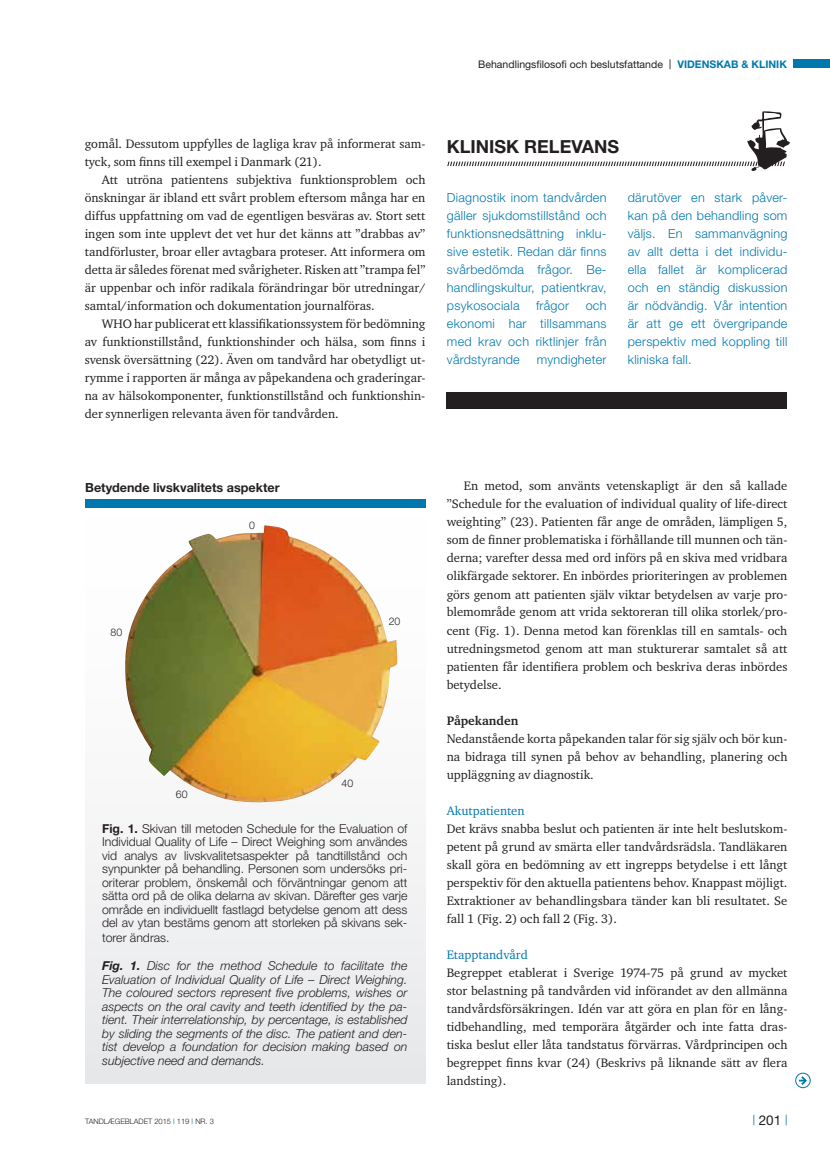
<style>
.page{position:relative;width:830px;height:1157px;background:#fff}
.page>*{position:absolute;margin:0;border:0;box-sizing:border-box;transform-origin:0 0}
.t1{font:700 18px "Helvetica Neue";color:#231f20}
.t2{font:13.5px "Helvetica Neue";color:#231f20}
.t3{font:12.6px/18px "Charter ITC";color:#231f20;text-align:justify}
.t4{font:300 12.6px/18px "Helvetica Neue";letter-spacing:.02em;color:#0078ae;text-align:justify}
.t5{font:700 12.6px "Helvetica Neue";color:#231f20}
.t6{font:12.6px "Charter ITC";color:#0078ae}
.t7{font:700 12.6px "Charter ITC";color:#231f20}
.t8{font:300 12.3px/13.5px "Helvetica Neue";color:#231f20;text-align:justify}
.t9{font:italic 300 12.3px/13.5px "Helvetica Neue";color:#231f20;text-align:justify}
.t10{font:10.5px "Helvetica Neue";color:#231f20}
.t11{font:300 10.5px "Helvetica Neue";color:#231f20}
.t12{font:300 7.5px "Helvetica Neue";color:#231f20}
.s1{font-family:"Arial"}
.s2{font-weight:700;color:#0078ae}
.s3{font-weight:700}
.s4{font-weight:400;color:#0078ae}
</style>
<div class="page">
<div style="left:793px;top:60px;width:36px;height:8px;background:#0078ae"></div>
<div style="left:446px;top:392px;width:340px;height:17px;background:#231f20"></div>
<div style="left:795px;top:1073px;width:15px;height:14px;border:1px solid #0078ae;border-radius:50%"></div>
<svg style="left:798px;top:1074px;width:9px;height:12px"></svg>
<div style="left:85px;top:508px;width:340px;height:575px;background:linear-gradient(to right,#f1f1f2,#f0f1f2)"></div>
<div style="left:85px;top:499px;width:340px;height:9px;background:#0078ae"></div>
<img style="left:123px;top:525px;width:274px;height:280px">
<svg style="left:447px;top:111px;width:342px;height:60px"></svg>
<p class="t10" style="left:478px;top:58px;width:310px">Behandlingsfilosofi och beslutsfattande <span class="s1">|</span> <span class="s2">VIDENSKAB &amp; KLINIK</span></p>
<p class="t3" style="left:85px;top:135px;width:342px">gomål. Dessutom uppfylles de lagliga krav på informerat sam&shy;tyck, som finns till exempel i Danmark (21).</p>
<p class="t3" style="left:85px;top:171px;width:342px;text-indent:17px">Att utröna patientens subjektiva funktionsproblem och önskningar är ibland ett svårt problem eftersom många har en diffus uppfattning om vad de egentligen besväras av. Stort sett ingen som inte upplevt det vet hur det känns att ”drabbas av” tandförluster, broar eller avtagbara proteser. Att informera om detta är således förenat med svårigheter. Risken att ”trampa fel” är uppenbar och inför radikala förändringar bör utredningar/ samtal/information och dokumentation journalföras.</p>
<p class="t3" style="left:85px;top:315px;width:342px;text-indent:17px">WHO har publicerat ett klassifikationssystem för bedömning av funktionstillstånd, funktionshinder och hälsa, som finns i svensk översättning (22). Även om tandvård har obetydligt ut&shy;rymme i rapporten är många av påpekandena och graderingar&shy;na av hälsokomponenter, funktionstillstånd och funktionshin&shy;der synnerligen relevanta även för tandvården.</p>
<h1 class="t1" style="left:446px;top:135px;width:174px">KLINISK RELEVANS</h1>
<p class="t4" style="left:446px;top:188px;width:161px">Diagnostik inom tandvården gäller sjukdomstillstånd och funktionsnedsättning inklu&shy;sive estetik. Redan där finns svårbedömda frågor. Be&shy;handlingskultur, patientkrav, psykosociala</p>
<p class="t4" style="left:536px;top:296px;width:35px">frågor</p>
<p class="t4" style="left:446px;top:296px;width:161px;text-indent:139px">och ekonomi har tillsammans med krav och riktlinjer från vårdstyrande</p>
<p class="t4" style="left:536px;top:351px;width:71px">myndigheter</p>
<p class="t4" style="left:627px;top:189px;width:161px">därutöver en stark påver&shy;kan på den behandling som väljs. En sammanvägning av allt detta i det individu&shy;ella fallet är komplicerad och en ständig diskussion är nödvändig. Vår intention är att ge ett övergripande perspektiv med koppling till kliniska fall.</p>
<p class="t5" style="left:85px;top:479px;width:196px">Betydende livskvalitets aspekter</p>
<p class="t11" style="left:249px;top:518px;width:7px">0</p>
<p class="t11" style="left:111px;top:626px;width:13px">80</p>
<p class="t11" style="left:176px;top:787px;width:13px">60</p>
<p class="t11" style="left:388px;top:615px;width:13px">20</p>
<p class="t11" style="left:341px;top:777px;width:13px">40</p>
<p class="t8" style="left:102px;top:821px;width:307px"><span class="s3">Fig. 1.</span> Skivan till metoden Schedule for the Evaluation of Individual Quality of Life – Direct Weighing som användes vid analys av livskvalitetsaspekter på tandtillstånd och synpunkter på behandling. Personen som undersöks pri&shy;oriterar problem, önskemål och förväntningar genom att sätta ord på de olika delarna av skivan. Därefter ges varje område en individuellt fastlagd betydelse genom att dess del av ytan bestäms genom att storleken på skivans sek-</p>
<p class="t8" style="left:102px;top:930px;width:69px">torer ändras.</p>
<p class="t9" style="left:102px;top:958px;width:307px"><span class="s3">Fig. 1.</span> Disc for the method Schedule to facilitate the Evaluation of Individual Quality of Life – Direct Weighing.<br>The coloured sectors represent five problems, wishes or aspects on the oral cavity and teeth identified by the pa&shy;tient. Their interrelationship, by percentage, is established by sliding the segments of the disc. The patient and den&shy;tist develop a foundation for decision making based on subjective need and demands.</p>
<p class="t3" style="left:446px;top:477px;width:342px;text-indent:17px">En metod, som använts vetenskapligt är den så kallade ”Schedule for the evaluation of individual quality of life-direct weighting” (23). Patienten får ange de områden, lämpligen 5, som de finner problematiska i förhållande till munnen och tän&shy;derna; varefter dessa med ord införs på en skiva med vridbara olikfärgade sektorer. En inbördes prioriteringen av problemen görs genom att patienten själv viktar betydelsen av varje pro&shy;blemområde genom att vrida sektoreran till olika storlek/pro&shy;cent (Fig. 1). Denna metod kan förenklas till en samtals- och utredningsmetod genom att man stukturerar samtalet så att patienten får identifiera problem och beskriva deras inbördes betydelse.</p>
<p class="t7" style="left:446px;top:712px;width:73px">Påpekanden</p>
<p class="t3" style="left:446px;top:729px;width:342px">Nedanstående korta påpekanden talar för sig själv och bör kun&shy;na bidraga till synen på behov av behandling, planering och uppläggning av diagnostik.</p>
<p class="t6" style="left:446px;top:802px;width:79px">Akutpatienten</p>
<p class="t3" style="left:446px;top:819px;width:342px">Det krävs snabba beslut och patienten är inte helt beslutskom&shy;petent på grund av smärta eller tandvårdsrädsla. Tandläkaren skall göra en bedömning av ett ingrepps betydelse i ett långt perspektiv för den aktuella patientens behov. Knappast möjligt.<br>Extraktioner av behandlingsbara tänder kan bli resultatet. Se fall 1 (Fig. 2) och fall 2 (Fig. 3).</p>
<p class="t6" style="left:446px;top:946px;width:83px">Etapptandvård</p>
<p class="t3" style="left:446px;top:963px;width:342px">Begreppet etablerat i Sverige 1974-75 på grund av mycket stor belastning på tandvården vid införandet av den allmänna tandvårdsförsäkringen. Idén var att göra en plan för en lång&shy;tidbehandling, med temporära åtgärder och inte fatta dras&shy;tiska beslut eller låta tandstatus förvärras. Vårdprincipen och begreppet finns kvar (24) (Beskrivs på liknande sätt av flera landsting).</p>
<p class="t12" style="left:85px;top:1116px;width:130px">TANDLÆGEBLADET 2015 <span class="s4">|</span> 119 <span class="s4">|</span> NR. 3</p>
<p class="t2" style="left:752px;top:1112px;width:36px"><sup>|</sup> 201 <sup>|</sup></p>
</div>
